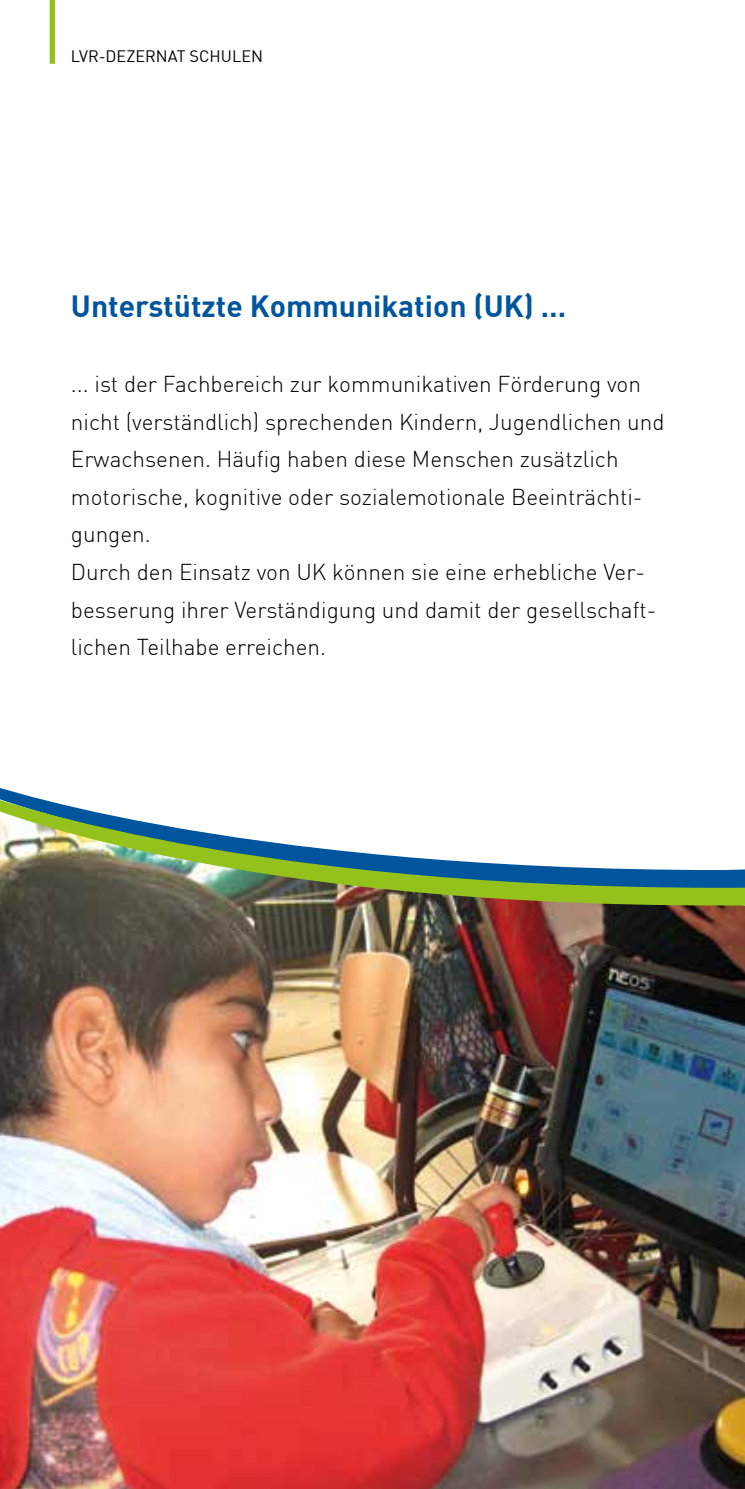
<style>
.page{position:relative;width:745px;height:1489px;background:#fff}
.page>*{position:absolute;margin:0;border:0;box-sizing:border-box;transform-origin:0 0}
.t1{font:700 30px "DIN";color:#00559d}
.t2{font:300 22.5px/37.5px "DIN";color:#000}
.t3{font:16.25px "DIN";color:#000}
</style>
<div class="page">
<img style="left:0;top:905px;width:744px;height:583px">
<div style="left:50px;top:0;width:5px;height:64px;background:#94c11c"></div>
<svg style="left:0;top:790px;width:744px;height:115px"></svg>
<p class="t3" style="left:71px;top:46px;width:193px">LVR-DEZERNAT SCHULEN</p>
<h1 class="t1" style="left:71px;top:287px;width:496px">Unterstützte Kommunikation (UK) …</h1>
<p class="t2" style="left:71px;top:365px;width:594px">... ist der Fachbereich zur kommunikativen Förderung von nicht (verständlich) sprechenden Kindern, Jugendlichen und Erwachsenen. Häufig haben diese Menschen zusätzlich motorische, kognitive oder sozialemotionale Beeinträchti&shy;gungen.<br>Durch den Einsatz von UK können sie eine erhebliche Ver&shy;besserung ihrer Verständigung und damit der gesellschaft&shy;lichen Teilhabe erreichen.</p>
</div>
